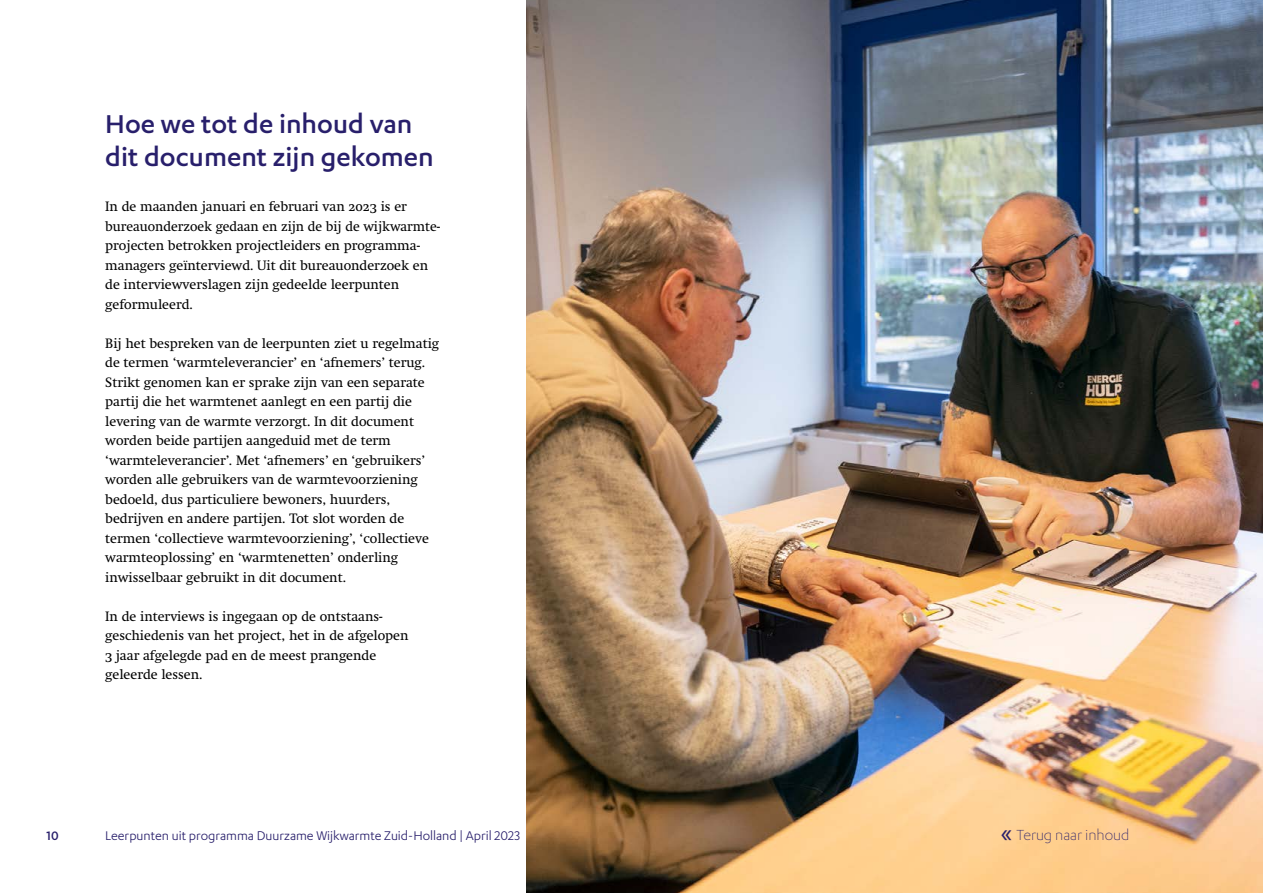
<style>
.page{position:relative;width:1263px;height:893px;background:#fff}
.page>*{position:absolute;margin:0;border:0;box-sizing:border-box;transform-origin:0 0}
.H2_PZH_Paragraafkop{font:500 30px/33px "Karbon";color:#281f6b}
.t1{font:300 16.5px "Karbon";color:#281f6b}
.t2{font:14.25px "Karbon";color:#281f6b}
.t3{font:500 14.25px "Karbon";color:#281f6b}
.P_PZH_Broodtekst{font:13.5px/19.5px "Swift Os F";color:#000}
.s1{font-weight:400;font-size:30px}
</style>
<div class="page">
<img style="left:526px;top:0;width:737px;height:893px">
<hr style="left:1262px;top:313px;width:1px;height:580px;background:#5eafe1">
<h2 class="H2_PZH_Paragraafkop" style="left:105px;top:107px;width:330px">Hoe we tot de inhoud van dit document zijn gekomen</h2>
<p class="P_PZH_Broodtekst" style="left:105px;top:197px;width:336px">In de maanden januari en februari van 2023 is er bureauonderzoek gedaan en zijn de bij de wijkwarmte&shy;projecten betrokken projectleiders en programma&shy;managers geïnterviewd. Uit dit bureauonderzoek en de interviewverslagen zijn gedeelde leerpunten geformuleerd.</p>
<p class="P_PZH_Broodtekst" style="left:105px;top:333px;width:335px">Bij het bespreken van de leerpunten ziet u regelmatig de termen ‘warmteleverancier’ en ‘afnemers’ terug.<br>Strikt genomen kan er sprake zijn van een separate partij die het warmtenet aanlegt en een partij die levering van de warmte verzorgt. In dit document worden beide partijen aangeduid met de term ‘warmteleverancier’. Met ‘afnemers’ en ‘gebruikers’ worden alle gebruikers van de warmtevoorziening bedoeld, dus particuliere bewoners, huurders, bedrijven en andere partijen. Tot slot worden de termen ‘collectieve warmtevoorziening’, ‘collectieve warmteoplossing’ en ‘warmtenetten’ onderling inwisselbaar gebruikt in dit document.</p>
<p class="P_PZH_Broodtekst" style="left:105px;top:606px;width:305px">In de interviews is ingegaan op de ontstaans&shy;geschiedenis van het project, het in de afgelopen 3 jaar afgelegde pad en de meest prangende geleerde lessen.</p>
<p class="t3" style="left:47px;top:828px;width:14px">10</p>
<p class="t2" style="left:105px;top:828px;width:416px">Leerpunten uit programma Duurzame Wijkwarmte Zuid-Holland | April 2023</p>
<p class="t1" style="left:1000px;top:826px;width:131px"><span class="s1">«</span> Terug naar inhoud</p>
</div>
